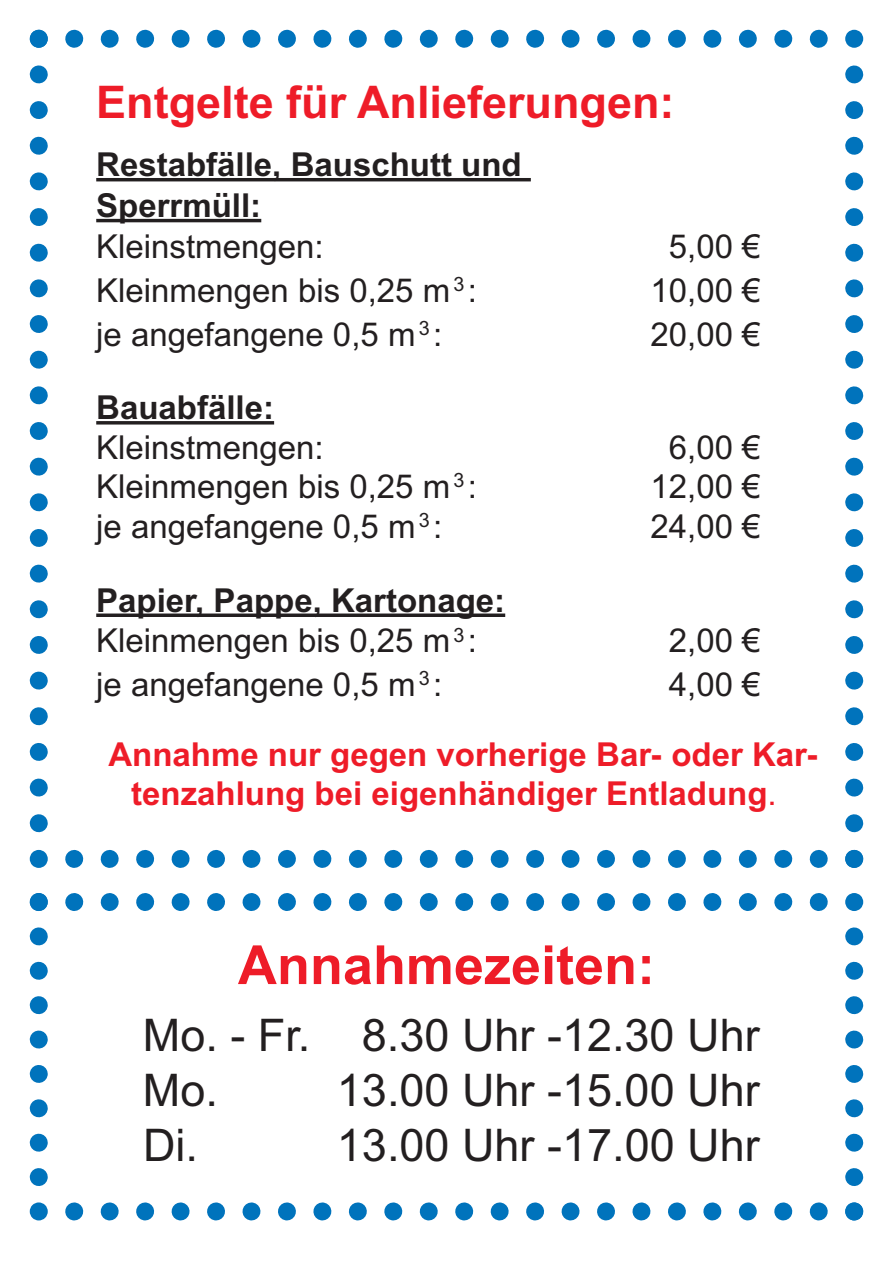
<style>
.page{position:relative;width:893px;height:1263px;background:#fff}
.page>*{position:absolute;margin:0;border:0;box-sizing:border-box;transform-origin:0 0}
.t1{font:700 54px "Arial";color:#ee1c28}
.t2{font:45px/55.2px "Arial";color:#231f20}
.t3{font:700 45px "Arial";color:#ee1c28}
.t4{font:33px "Arial";color:#231f20}
.t5{font:700 33px/41px "Arial";color:#231f20}
.t6{font:700 33px/69.3px "Arial";color:#ee1c28}
.s1{color:#fff}
.s2{font-weight:400}
.s3{font-weight:400;color:#fff}
.s4{font-weight:400;color:#231f20}
</style>
<div class="page">
<svg style="left:30px;top:65px;width:18px;height:803px"></svg>
<svg style="left:30px;top:30px;width:798px;height:18px"></svg>
<svg style="left:845px;top:30px;width:18px;height:803px"></svg>
<svg style="left:65px;top:850px;width:798px;height:18px"></svg>
<hr style="left:96px;top:178px;width:435px;height:3px;background:#231f20">
<hr style="left:96px;top:219px;width:165px;height:3px;background:#231f20">
<hr style="left:96px;top:421px;width:178px;height:3px;background:#231f20">
<svg style="left:96px;top:613px;width:409px;height:4px;background:#3f3c3d"></svg>
<svg style="left:30px;top:927px;width:18px;height:293px"></svg>
<svg style="left:30px;top:893px;width:798px;height:18px"></svg>
<svg style="left:845px;top:893px;width:18px;height:293px"></svg>
<svg style="left:65px;top:1202px;width:798px;height:18px"></svg>
<h2 class="t3" style="left:96px;top:76px;width:580px">Entgelte für Anlieferungen:</h2>
<p class="t5" style="left:96px;top:144px;width:427px">Restabfälle, Bauschutt und<br>Sperrmüll:</p>
<p class="t4" style="left:96px;top:227px;width:229px">Kleinstmengen:</p>
<p class="t4" style="left:650px;top:227px;width:112px"><span class="s1">0</span>5,00 €</p>
<p class="t4" style="left:96px;top:271px;width:382px">Kleinmengen bis 0,25 m <sup>3</sup> :</p>
<p class="t4" style="left:650px;top:271px;width:112px">10,00 €</p>
<p class="t4" style="left:96px;top:315px;width:348px">je angefangene 0,5 m <sup>3</sup> :</p>
<p class="t4" style="left:650px;top:315px;width:112px">20,00 €</p>
<p class="t5" style="left:96px;top:387px;width:179px">Bauabfälle:</p>
<p class="t4" style="left:96px;top:428px;width:229px">Kleinstmengen:</p>
<p class="t4" style="left:650px;top:428px;width:112px"><span class="s1">0</span>6,00 €</p>
<p class="t4" style="left:96px;top:468px;width:382px">Kleinmengen bis 0,25 m <sup>3</sup> :</p>
<p class="t4" style="left:650px;top:468px;width:112px">12,00 €</p>
<p class="t4" style="left:96px;top:507px;width:348px">je angefangene 0,5 m <sup>3</sup> :</p>
<p class="t4" style="left:650px;top:507px;width:112px">24,00 €</p>
<p class="t5" style="left:96px;top:580px;width:410px">Papier, Pappe, Kartonage:<br><span class="s2">Kleinmengen bis 0,25 m</span> <sup>3</sup> <span class="s2">:</span></p>
<p class="t4" style="left:650px;top:622px;width:112px"><span class="s1">0</span>2,00 €</p>
<p class="t4" style="left:96px;top:666px;width:348px">je angefangene 0,5 m <sup>3</sup> :</p>
<p class="t6" style="left:108px;top:650px;width:711px;text-indent:542px"><span class="s3">0</span><span class="s4">4,00 €<br></span>Annahme nur gegen vorherige Bar- oder Kar-</p>
<p class="t6" style="left:131px;top:759px;width:647px">tenzahlung bei eigenhändiger Entladung<span class="s2">.</span></p>
<h1 class="t1" style="left:238px;top:934px;width:419px">Annahmezeiten:</h1>
<h2 class="t2" style="left:143px;top:1008px;width:618px">Mo. - Fr. <span class="s1">0</span>8.30 Uhr -12.30 Uhr<br>Mo.</h2>
<h2 class="t2" style="left:337px;top:1063px;width:424px">13.00 Uhr -15.00 Uhr</h2>
<h2 class="t2" style="left:143px;top:1118px;width:57px">Di.</h2>
<h2 class="t2" style="left:337px;top:1118px;width:424px">13.00 Uhr -17.00 Uhr</h2>
</div>
